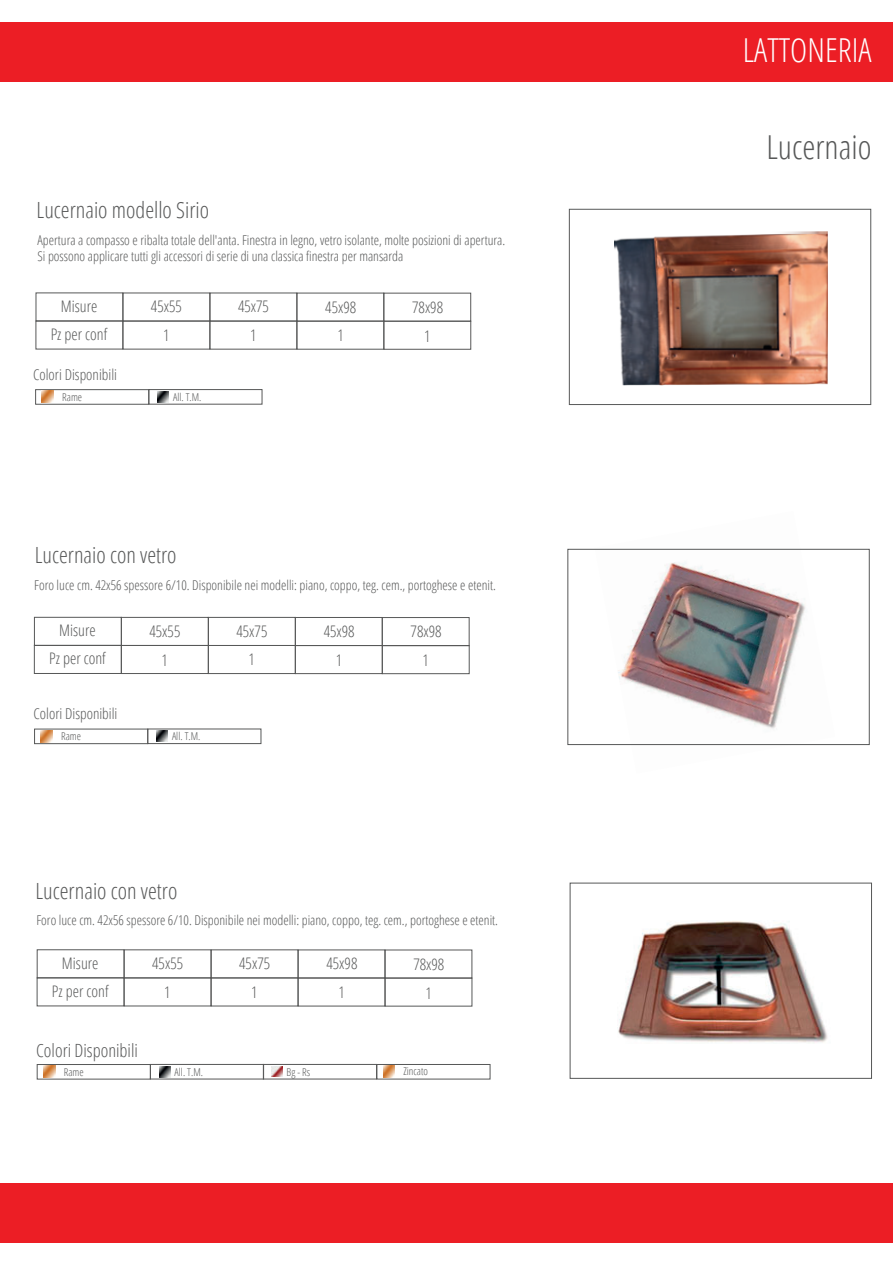
<style>
.page{position:relative;width:893px;height:1263px;background:#fff}
.page>*{position:absolute;margin:0;border:0;box-sizing:border-box;transform-origin:0 0}
.t1{font:300 condensed 33px "Open Sans";color:#fff}
.t2{font:300 condensed 33px "Open Sans";color:#575858}
.t3{font:300 condensed 22.35px "Open Sans";color:#575858}
.t4{font:300 condensed 18.15px "Open Sans";color:#575858}
.t5{font:300 condensed 15.9px/28.2px "Open Sans";color:#575858;text-align:center}
.t6{font:300 condensed 15px "Open Sans";color:#575858}
.t7{font:300 condensed 13.5px/16.2px "Open Sans";color:#575858}
.t8{font:300 condensed 10.8px "Open Sans";color:#575858}
</style>
<div class="page">
<img style="left:614px;top:231px;width:214px;height:154px">
<div style="left:0;top:22px;width:893px;height:60px;background:#ec1e25"></div>
<div style="left:0;top:1183px;width:893px;height:60px;background:#ec1e25"></div>
<div style="left:35px;top:389px;width:114px;height:16px;border:1px solid #575858"></div>
<svg style="left:42px;top:391px;width:12px;height:12px"></svg>
<div style="left:148px;top:389px;width:114px;height:16px;border:1px solid #575858"></div>
<svg style="left:158px;top:391px;width:11px;height:11px"></svg>
<div style="left:36px;top:292px;width:87px;height:29px;border:1px solid #575858"></div>
<div style="left:36px;top:321px;width:87px;height:28px;border:1px solid #575858"></div>
<div style="left:123px;top:293px;width:87px;height:28px;border:1px solid #575858"></div>
<div style="left:123px;top:321px;width:87px;height:28px;border:1px solid #575858"></div>
<div style="left:210px;top:293px;width:87px;height:28px;border:1px solid #575858"></div>
<div style="left:210px;top:321px;width:87px;height:28px;border:1px solid #575858"></div>
<div style="left:297px;top:321px;width:87px;height:29px;border:1px solid #575858"></div>
<div style="left:383px;top:293px;width:88px;height:29px;border:1px solid #575858"></div>
<div style="left:383px;top:321px;width:88px;height:29px;border:1px solid #575858"></div>
<div style="left:569px;top:209px;width:302px;height:196px;border:1px solid #575858"></div>
<img style="left:595px;top:548px;width:240px;height:198px">
<div style="left:34px;top:729px;width:114px;height:15px;border:1px solid #575858"></div>
<svg style="left:41px;top:730px;width:11px;height:12px"></svg>
<div style="left:147px;top:729px;width:114px;height:15px;border:1px solid #575858"></div>
<svg style="left:157px;top:731px;width:11px;height:11px"></svg>
<div style="left:34px;top:617px;width:88px;height:29px;border:1px solid #575858"></div>
<div style="left:34px;top:645px;width:88px;height:29px;border:1px solid #575858"></div>
<div style="left:121px;top:617px;width:88px;height:29px;border:1px solid #575858"></div>
<div style="left:121px;top:645px;width:88px;height:29px;border:1px solid #575858"></div>
<div style="left:208px;top:617px;width:88px;height:29px;border:1px solid #575858"></div>
<div style="left:208px;top:645px;width:88px;height:29px;border:1px solid #575858"></div>
<div style="left:295px;top:617px;width:88px;height:29px;border:1px solid #575858"></div>
<div style="left:295px;top:645px;width:88px;height:29px;border:1px solid #575858"></div>
<div style="left:382px;top:617px;width:87px;height:29px;border:1px solid #575858"></div>
<div style="left:382px;top:645px;width:88px;height:29px;border:1px solid #575858"></div>
<div style="left:567px;top:549px;width:303px;height:196px;border:1px solid #575858"></div>
<img style="left:609px;top:882px;width:226px;height:161px">
<div style="left:37px;top:1064px;width:114px;height:15px;border:1px solid #575858"></div>
<svg style="left:44px;top:1066px;width:11px;height:11px"></svg>
<div style="left:150px;top:1064px;width:114px;height:15px;border:1px solid #575858"></div>
<svg style="left:159px;top:1066px;width:11px;height:11px"></svg>
<div style="left:37px;top:949px;width:87px;height:29px;border:1px solid #575858"></div>
<div style="left:37px;top:977px;width:87px;height:29px;border:1px solid #575858"></div>
<div style="left:124px;top:949px;width:87px;height:29px;border:1px solid #575858"></div>
<div style="left:124px;top:977px;width:87px;height:29px;border:1px solid #575858"></div>
<div style="left:211px;top:949px;width:87px;height:29px;border:1px solid #575858"></div>
<div style="left:211px;top:977px;width:87px;height:29px;border:1px solid #575858"></div>
<div style="left:298px;top:949px;width:87px;height:29px;border:1px solid #575858"></div>
<div style="left:298px;top:977px;width:87px;height:29px;border:1px solid #575858"></div>
<div style="left:385px;top:949px;width:87px;height:29px;border:1px solid #575858"></div>
<div style="left:385px;top:978px;width:87px;height:28px;border:1px solid #575858"></div>
<svg style="left:272px;top:1066px;width:11px;height:11px"></svg>
<div style="left:263px;top:1064px;width:114px;height:15px;border:1px solid #575858"></div>
<div style="left:376px;top:1064px;width:114px;height:15px;border:1px solid #575858"></div>
<svg style="left:383px;top:1066px;width:12px;height:11px"></svg>
<div style="left:570px;top:883px;width:302px;height:196px;border:1px solid #575858"></div>
<h2 class="t3" style="left:37px;top:195px;width:174px">Lucernaio modello Sirio</h2>
<p class="t7" style="left:38px;top:231px;width:469px">Apertura a compasso e ribalta totale dell'anta. Finestra in legno, vetro isolante, molte posizioni di apertura.<br>Si possono applicare tutti gli accessori di serie di una classica finestra per mansarda</p>
<p class="t5" style="left:51px;top:291px;width:58px">Misure<br>Pz per conf</p>
<p class="t5" style="left:151px;top:292px;width:33px">45x55</p>
<p class="t5" style="left:238px;top:292px;width:33px">45x75</p>
<p class="t5" style="left:325px;top:292px;width:33px">45x98</p>
<p class="t5" style="left:163px;top:321px;width:8px">1</p>
<p class="t5" style="left:250px;top:321px;width:8px">1</p>
<p class="t5" style="left:337px;top:321px;width:8px">1</p>
<p class="t6" style="left:33px;top:364px;width:85px">Colori Disponibili</p>
<p class="t8" style="left:62px;top:389px;width:21px">Rame</p>
<p class="t8" style="left:173px;top:389px;width:30px">All. T.M.</p>
<p class="t5" style="left:412px;top:292px;width:33px;line-height:29.1px">78x98<br>1</p>
<h2 class="t3" style="left:35px;top:540px;width:143px">Lucernaio con vetro</h2>
<p class="t7" style="left:34px;top:576px;width:463px">Foro luce cm. 42x56 spessore 6/10. Disponibile nei modelli: piano, coppo, teg. cem., portoghese e etenit.</p>
<p class="t5" style="left:49px;top:616px;width:58px">Misure<br>Pz per conf</p>
<p class="t5" style="left:149px;top:616px;width:33px">45x55</p>
<p class="t5" style="left:236px;top:616px;width:33px">45x75</p>
<p class="t5" style="left:324px;top:617px;width:33px">45x98</p>
<p class="t5" style="left:162px;top:645px;width:8px">1</p>
<p class="t5" style="left:249px;top:645px;width:8px">1</p>
<p class="t5" style="left:336px;top:645px;width:8px">1</p>
<p class="t6" style="left:34px;top:703px;width:85px">Colori Disponibili</p>
<p class="t8" style="left:61px;top:729px;width:21px">Rame</p>
<p class="t8" style="left:172px;top:729px;width:30px">All. T.M.</p>
<p class="t5" style="left:411px;top:616px;width:33px;line-height:29.1px">78x98<br>1</p>
<h2 class="t3" style="left:35px;top:875px;width:143px">Lucernaio con vetro</h2>
<p class="t7" style="left:36px;top:912px;width:463px">Foro luce cm. 42x56 spessore 6/10. Disponibile nei modelli: piano, coppo, teg. cem., portoghese e etenit.</p>
<p class="t5" style="left:52px;top:948px;width:58px">Misure<br>Pz per conf</p>
<p class="t5" style="left:152px;top:949px;width:33px">45x55</p>
<p class="t5" style="left:239px;top:949px;width:33px">45x75</p>
<p class="t5" style="left:326px;top:949px;width:33px">45x98</p>
<p class="t5" style="left:164px;top:977px;width:8px">1</p>
<p class="t5" style="left:251px;top:977px;width:8px">1</p>
<p class="t5" style="left:339px;top:978px;width:8px">1</p>
<p class="t5" style="left:413px;top:949px;width:33px;line-height:29.1px">78x98<br>1</p>
<h3 class="t4" style="left:36px;top:1038px;width:103px">Colori Disponibili</h3>
<p class="t8" style="left:64px;top:1064px;width:21px">Rame</p>
<p class="t8" style="left:175px;top:1064px;width:30px">All. T.M.</p>
<p class="t8" style="left:287px;top:1064px;width:25px">Bg - Rs</p>
<p class="t8" style="left:403px;top:1064px;width:26px">Zincato</p>
<h1 class="t1" style="left:743px;top:28px;width:130px">LATTONERIA</h1>
<h1 class="t2" style="left:766px;top:125px;width:107px">Lucernaio</h1>
</div>
